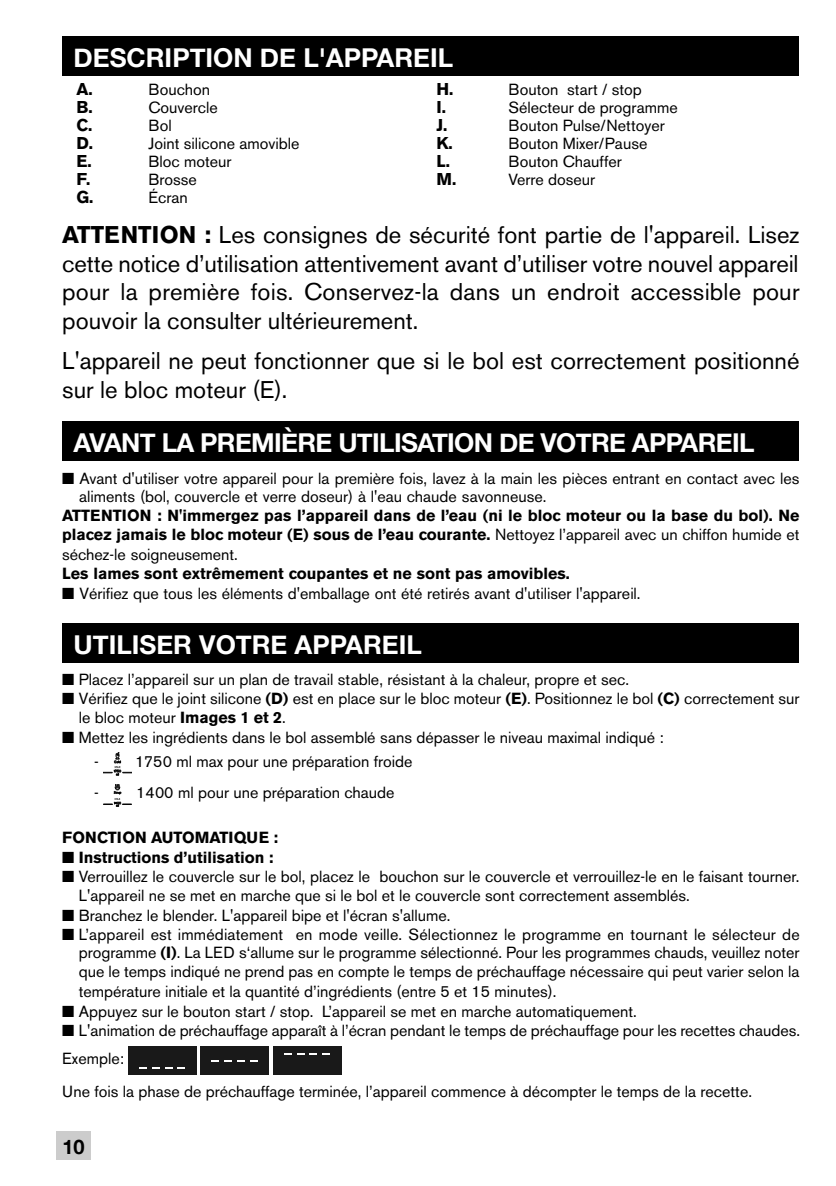
<style>
.page{position:relative;width:836px;height:1186px;background:#fff}
.page>*{position:absolute;margin:0;border:0;box-sizing:border-box;transform-origin:0 0}
.t1{font:700 26px "Helvetica Neue";color:#fff}
.t2{font:700 26px "Helvetica Neue";letter-spacing:-.025em;color:#fff}
.t3{font:24px/28.8px "Akzidenz Grotesk BE";color:#000;text-align:justify}
.t4{font:700 20px "Helvetica Neue";color:#000}
.t5{font:700 17px "Akzidenz Grotesk BE";color:#000}
.t6{font:16px/18.4px "Akzidenz Grotesk BE";color:#000}
.t7{font:700 16px/19.2px "Akzidenz Grotesk BE";color:#000;text-align:justify}
.s1{font-weight:700}
.s2{font-weight:400}
</style>
<div class="page">
<div style="left:62px;top:36px;width:736px;height:40px;background:#000"></div>
<div style="left:62px;top:421px;width:736px;height:40px;background:#000"></div>
<div style="left:62px;top:623px;width:736px;height:40px;background:#000"></div>
<svg style="left:103px;top:752px;width:29px;height:24px"></svg>
<svg style="left:103px;top:784px;width:29px;height:23px"></svg>
<div style="left:273px;top:1046px;width:68px;height:29px;background:#191919"></div>
<svg style="left:310px;top:1053px;width:20px;height:1px"></svg>
<div style="left:201px;top:1046px;width:68px;height:29px;background:#191919"></div>
<svg style="left:212px;top:1060px;width:45px;height:2px"></svg>
<div style="left:128px;top:1046px;width:68px;height:29px;background:#191919"></div>
<svg style="left:139px;top:1067px;width:20px;height:1px"></svg>
<div style="left:57px;top:1131px;width:34px;height:28px;background:#ccc"></div>
<h1 class="t1" style="left:74px;top:42px;width:381px">DESCRIPTION DE L'APPAREIL</h1>
<p class="t5" style="left:76px;top:82px;width:18px">A.</p>
<p class="t6" style="left:148px;top:82px;width:63px">Bouchon</p>
<p class="t5" style="left:76px;top:100px;width:18px">B.</p>
<p class="t6" style="left:148px;top:100px;width:71px">Couvercle</p>
<p class="t5" style="left:76px;top:118px;width:17px">C.</p>
<p class="t6" style="left:148px;top:118px;width:25px">Bol</p>
<p class="t5" style="left:76px;top:136px;width:18px">D.</p>
<p class="t6" style="left:148px;top:136px;width:152px">Joint silicone amovible</p>
<p class="t5" style="left:76px;top:154px;width:17px">E.</p>
<p class="t6" style="left:148px;top:154px;width:85px">Bloc moteur</p>
<p class="t5" style="left:76px;top:172px;width:15px">F.</p>
<p class="t6" style="left:148px;top:172px;width:50px">Brosse</p>
<p class="t5" style="left:76px;top:190px;width:18px">G.</p>
<p class="t6" style="left:148px;top:190px;width:41px">Écran</p>
<p class="t5" style="left:436px;top:82px;width:18px">H.</p>
<p class="t6" style="left:508px;top:82px;width:135px">Bouton start / stop</p>
<p class="t5" style="left:436px;top:100px;width:11px">I.</p>
<p class="t6" style="left:508px;top:100px;width:171px">Sélecteur de programme</p>
<p class="t5" style="left:436px;top:118px;width:12px">J.</p>
<p class="t6" style="left:508px;top:118px;width:158px">Bouton Pulse/Nettoyer</p>
<p class="t5" style="left:436px;top:136px;width:18px">K.</p>
<p class="t6" style="left:508px;top:136px;width:140px">Bouton Mixer/Pause</p>
<p class="t5" style="left:436px;top:154px;width:15px">L.</p>
<p class="t6" style="left:508px;top:154px;width:115px">Bouton Chauffer</p>
<p class="t5" style="left:436px;top:172px;width:21px">M .</p>
<p class="t6" style="left:508px;top:172px;width:88px">Verre doseur</p>
<p class="t3" style="left:62px;top:223px;width:739px"><span class="s1">ATTENTION :</span> Les consignes de sécurité font partie de l'appareil. Lisez cette notice d’utilisation attentivement avant d’utiliser votre nouvel appareil pour la première fois. Conservez-la dans un endroit accessible pour pouvoir la consulter ultérieurement.</p>
<h2 class="t3" style="left:62px;top:349px;width:739px">L'appareil ne peut fonctionner que si le bol est correctement positionné sur le bloc moteur (E).</h2>
<h1 class="t2" style="left:74px;top:427px;width:682px">AVANT LA PREMIÈRE UTILISATION DE VOTRE APPAREIL</h1>
<p class="t6" style="left:79px;top:471px;width:722px;text-indent:-17px">■ Avant d'utiliser votre appareil pour la première fois, lavez à la main les pièces entrant en contact avec les aliments (bol, couvercle et verre doseur) à l'eau chaude savonneuse.</p>
<p class="t7" style="left:62px;top:507px;width:738px">ATTENTION : N'immergez pas l’appareil dans de l’eau (ni le bloc moteur ou la base du bol). Ne placez jamais le bloc moteur (E) sous de l’eau courante. <span class="s2">Nettoyez l’appareil avec un chiffon humide et séchez-le soigneusement.</span></p>
<p class="t7" style="left:62px;top:565px;width:509px">Les lames sont extrêmement coupantes et ne sont pas amovibles.</p>
<p class="t6" style="left:62px;top:586px;width:580px">■ Vérifiez que tous les éléments d'emballage ont été retirés avant d'utiliser l'appareil.</p>
<h1 class="t1" style="left:74px;top:628px;width:350px">UTILISER VOTRE APPAREIL</h1>
<p class="t6" style="left:62px;top:672px;width:568px">■ Placez l’appareil sur un plan de travail stable, résistant à la chaleur, propre et sec.</p>
<p class="t6" style="left:79px;top:691px;width:722px;text-indent:-16px">■ Vérifiez que le joint silicone <span class="s1">(D)</span> est en place sur le bloc moteur <span class="s1">(E)</span>. Positionnez le bol <span class="s1">(C)</span> correctement sur le bloc moteur <span class="s1">Images 1 et 2</span>.</p>
<p class="t6" style="left:62px;top:730px;width:603px">■ Mettez les ingrédients dans le bol assemblé sans dépasser le niveau maximal indiqué :</p>
<p class="t6" style="left:94px;top:754px;width:320px">- 1750 ml max pour une préparation froide</p>
<p class="t6" style="left:94px;top:785px;width:302px">- 1400 ml pour une préparation chaude</p>
<p class="t7" style="left:62px;top:829px;width:217px">FONCTION AUTOMATIQUE :</p>
<p class="t7" style="left:62px;top:849px;width:213px">■ Instructions d’utilisation :</p>
<p class="t6" style="left:79px;top:869px;width:722px;text-indent:-16px">■ Verrouillez le couvercle sur le bol, placez le bouchon sur le couvercle et verrouillez-le en le faisant tourner.<br>L'appareil ne se met en marche que si le bol et le couvercle sont correctement assemblés.</p>
<p class="t6" style="left:62px;top:907px;width:389px">■ Branchez le blender. L'appareil bipe et l'écran s'allume.</p>
<p class="t6" style="left:79px;top:926px;width:722px;line-height:19px;text-align:justify;text-indent:-16px">■ L’appareil est immédiatement en mode veille. Sélectionnez le programme en tournant le sélecteur de programme <span class="s1">(I)</span>. La LED s‘allume sur le programme sélectionné. Pour les programmes chauds, veuillez noter que le temps indiqué ne prend pas en compte le temps de préchauffage nécessaire qui peut varier selon la température initiale et la quantité d’ingrédients (entre 5 et 15 minutes).</p>
<p class="t6" style="left:62px;top:1003px;width:576px">■ Appuyez sur le bouton start / stop. L’appareil se met en marche automatiquement.</p>
<p class="t6" style="left:62px;top:1018px;width:739px;line-height:27.6px">■ L'animation de préchauffage apparaît à l’écran pendant le temps de préchauffage pour les recettes chaudes.<br>Exemple:</p>
<p class="t6" style="left:62px;top:1084px;width:691px">Une fois la phase de préchauffage terminée, l’appareil commence à décompter le temps de la recette.</p>
<p class="t4" style="left:62px;top:1134px;width:24px">10</p>
</div>
